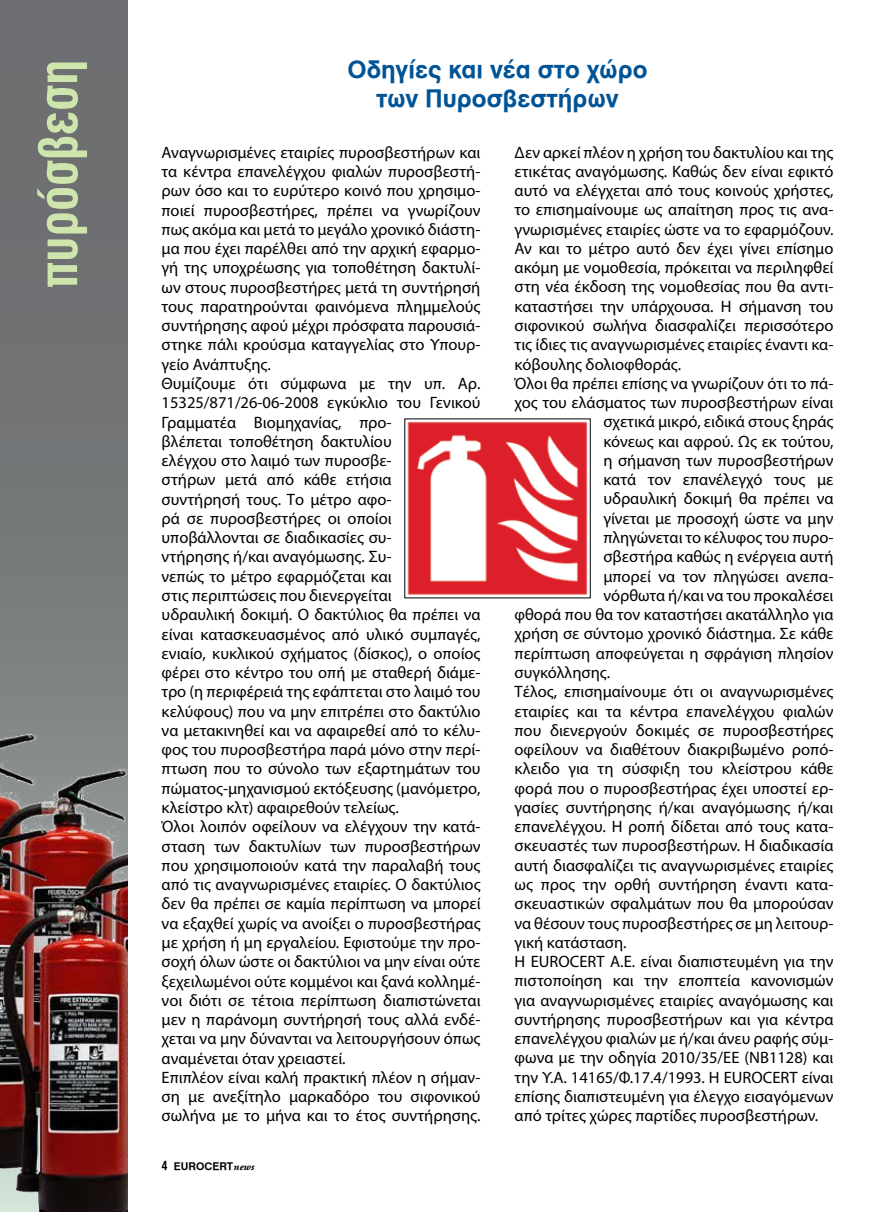
<style>
.page{position:relative;width:893px;height:1212px;background:#fff}
.page>*{position:absolute;margin:0;border:0;box-sizing:border-box;transform-origin:0 0}
.t1{font:54px "UB Helvetica Cond Bold";color:#cfe5ae}
.t2{font:24px/28.8px "UB Helvetica Bold";color:#005496;text-align:center}
.t3{font:16.5px/19.2px "Myriad Pro";color:#000}
.t4{font:10.5px "UB Helvetica Bold";color:#000}
.s1{font-family:"UB Helvetica Cond Bold";font-size:12.75px}
.s2{font-family:"Cf Garamond";font-weight:700;font-style:italic}
</style>
<div class="page">
<svg style="left:0;top:0;width:128px;height:728px;background:#727476"></svg>
<img style="left:0;top:728px;width:128px;height:484px">
<img style="left:407px;top:421px;width:181px;height:174px">
<h1 class="t1" style="left:28px;top:288px;width:230px;rotate:-90deg">πυρόσβεση</h1>
<h2 class="t2" style="left:348px;top:55px;width:301px">Οδηγίες και νέα στο χώρο των Πυροσβεστήρων</h2>
<p class="t3" style="left:162px;top:142px;width:320px">Αναγνωρισμένες εταιρίες πυροσβεστήρων και τα κέντρα επανελέγχου φιαλών πυροσβεστή&shy;ρων όσο και το ευρύτερο κοινό που χρησιμο&shy;ποιεί πυροσβεστήρες, πρέπει να γνωρίζουν πως ακόμα και μετά το μεγάλο χρονικό διάστη&shy;μα που έχει παρέλθει από την αρχική εφαρμο&shy;γή της υποχρέωσης για τοποθέτηση δακτυλί&shy;ων στους πυροσβεστήρες μετά τη συντήρησή τους παρατηρούνται φαινόμενα πλημμελούς συντήρησης αφού μέχρι πρόσφατα παρουσιά&shy;στηκε πάλι κρούσμα καταγγελίας στο Υπουρ&shy;γείο Ανάπτυξης.<br>Θυμίζουμε ότι σύμφωνα με την υπ. Αρ.<br>15325/871/26-06-2008 εγκύκλιο του Γενικού Γραμματέα Βιομηχανίας, προ-<br>βλέπεται τοποθέτηση δακτυλίου<br>ελέγχου στο λαιμό των πυροσβε-<br>στήρων μετά από κάθε ετήσια<br>συντήρησή τους. Το μέτρο αφο-<br>ρά σε πυροσβεστήρες οι οποίοι υποβάλλονται σε διαδικασίες συ-<br>ντήρησης ή/και αναγόμωσης. Συ-<br>νεπώς το μέτρο εφαρμόζεται και<br>στις περιπτώσεις που διενεργείται<br>υδραυλική δοκιμή. Ο δακτύλιος θα πρέπει να είναι κατασκευασμένος από υλικό συμπαγές, ενιαίο, κυκλικού σχήματος (δίσκος), ο οποίος φέρει στο κέντρο του οπή με σταθερή διάμε&shy;τρο (η περιφέρειά της εφάπτεται στο λαιμό του κελύφους) που να μην επιτρέπει στο δακτύλιο να μετακινηθεί και να αφαιρεθεί από το κέλυ&shy;φος του πυροσβεστήρα παρά μόνο στην περί&shy;πτωση που το σύνολο των εξαρτημάτων του πώματος-μηχανισμού εκτόξευσης (μανόμετρο, κλείστρο κλτ) αφαιρεθούν τελείως.<br>Όλοι λοιπόν οφείλουν να ελέγχουν την κατά&shy;σταση των δακτυλίων των πυροσβεστήρων που χρησιμοποιούν κατά την παραλαβή τους από τις αναγνωρισμένες εταιρίες. Ο δακτύλιος δεν θα πρέπει σε καμία περίπτωση να μπορεί να εξαχθεί χωρίς να ανοίξει ο πυροσβεστήρας με χρήση ή μη εργαλείου. Εφιστούμε την προ&shy;σοχή όλων ώστε οι δακτύλιοι να μην είναι ούτε ξεχειλωμένοι ούτε κομμένοι και ξανά κολλημέ&shy;νοι διότι σε τέτοια περίπτωση διαπιστώνεται μεν η παράνομη συντήρησή τους αλλά ενδέ&shy;χεται να μην δύνανται να λειτουργήσουν όπως αναμένεται όταν χρειαστεί.<br>Επιπλέον είναι καλή πρακτική πλέον η σήμαν&shy;ση με ανεξίτηλο μαρκαδόρο του σιφονικού σωλήνα με το μήνα και το έτος συντήρησης.</p>
<p class="t3" style="left:515px;top:142px;width:320px">Δεν αρκεί πλέον η χρήση του δακτυλίου και της</p>
<p class="t3" style="left:515px;top:161px;width:320px">ετικέτας αναγόμωσης. Καθώς δεν είναι εφικτό</p>
<p class="t3" style="left:515px;top:181px;width:320px">αυτό να ελέγχεται από τους κοινούς χρήστες,</p>
<p class="t3" style="left:515px;top:200px;width:320px">το επισημαίνουμε ως απαίτηση προς τις ανα-</p>
<p class="t3" style="left:515px;top:219px;width:320px">γνωρισμένες εταιρίες ώστε να το εφαρμόζουν.</p>
<p class="t3" style="left:515px;top:238px;width:320px">Αν και το μέτρο αυτό δεν έχει γίνει επίσημο</p>
<p class="t3" style="left:515px;top:258px;width:320px">ακόμη με νομοθεσία, πρόκειται να περιληφθεί</p>
<p class="t3" style="left:515px;top:277px;width:320px">στη νέα έκδοση της νομοθεσίας που θα αντι-</p>
<p class="t3" style="left:515px;top:296px;width:320px">καταστήσει την υπάρχουσα. Η σήμανση του</p>
<p class="t3" style="left:515px;top:316px;width:320px">σιφονικού σωλήνα διασφαλίζει περισσότερο</p>
<p class="t3" style="left:515px;top:335px;width:320px">τις ίδιες τις αναγνωρισμένες εταιρίες έναντι κα-</p>
<p class="t3" style="left:515px;top:354px;width:168px">κόβουλης δολιοφθοράς.</p>
<p class="t3" style="left:515px;top:373px;width:320px">Όλοι θα πρέπει επίσης να γνωρίζουν ότι το πά-</p>
<p class="t3" style="left:515px;top:393px;width:320px">χος του ελάσματος των πυροσβεστήρων είναι</p>
<p class="t3" style="left:603px;top:412px;width:232px">σχετικά μικρό, ειδικά στους ξηράς</p>
<p class="t3" style="left:603px;top:431px;width:232px">κόνεως και αφρού. Ως εκ τούτου,</p>
<p class="t3" style="left:603px;top:450px;width:232px">η σήμανση των πυροσβεστήρων</p>
<p class="t3" style="left:603px;top:470px;width:232px">κατά τον επανέλεγχό τους με</p>
<p class="t3" style="left:603px;top:489px;width:232px">υδραυλική δοκιμή θα πρέπει να</p>
<p class="t3" style="left:603px;top:508px;width:232px">γίνεται με προσοχή ώστε να μην</p>
<p class="t3" style="left:603px;top:528px;width:232px">πληγώνεται το κέλυφος του πυρο-</p>
<p class="t3" style="left:603px;top:547px;width:232px">σβεστήρα καθώς η ενέργεια αυτή</p>
<p class="t3" style="left:603px;top:566px;width:232px">μπορεί να τον πληγώσει ανεπα-</p>
<p class="t3" style="left:603px;top:585px;width:232px">νόρθωτα ή/και να του προκαλέσει</p>
<p class="t3" style="left:515px;top:605px;width:320px">φθορά που θα τον καταστήσει ακατάλληλο για</p>
<p class="t3" style="left:515px;top:624px;width:320px">χρήση σε σύντομο χρονικό διάστημα. Σε κάθε</p>
<p class="t3" style="left:515px;top:643px;width:320px">περίπτωση αποφεύγεται η σφράγιση πλησίον</p>
<p class="t3" style="left:515px;top:662px;width:97px">συγκόλλησης.</p>
<p class="t3" style="left:515px;top:682px;width:320px">Τέλος, επισημαίνουμε ότι οι αναγνωρισμένες</p>
<p class="t3" style="left:515px;top:701px;width:320px">εταιρίες και τα κέντρα επανελέγχου φιαλών</p>
<p class="t3" style="left:515px;top:720px;width:320px">που διενεργούν δοκιμές σε πυροσβεστήρες</p>
<p class="t3" style="left:515px;top:740px;width:320px">οφείλουν να διαθέτουν διακριβωμένο ροπό-</p>
<p class="t3" style="left:515px;top:759px;width:320px">κλειδο για τη σύσφιξη του κλείστρου κάθε</p>
<p class="t3" style="left:515px;top:778px;width:320px">φορά που ο πυροσβεστήρας έχει υποστεί ερ-</p>
<p class="t3" style="left:515px;top:797px;width:320px">γασίες συντήρησης ή/και αναγόμωσης ή/και</p>
<p class="t3" style="left:515px;top:817px;width:320px">επανελέγχου. Η ροπή δίδεται από τους κατα-</p>
<p class="t3" style="left:515px;top:836px;width:320px">σκευαστές των πυροσβεστήρων. Η διαδικασία</p>
<p class="t3" style="left:515px;top:855px;width:320px">αυτή διασφαλίζει τις αναγνωρισμένες εταιρίες</p>
<p class="t3" style="left:515px;top:874px;width:320px">ως προς την ορθή συντήρηση έναντι κατα-</p>
<p class="t3" style="left:515px;top:894px;width:320px">σκευαστικών σφαλμάτων που θα μπορούσαν</p>
<p class="t3" style="left:515px;top:913px;width:320px">να θέσουν τους πυροσβεστήρες σε μη λειτουρ-</p>
<p class="t3" style="left:515px;top:932px;width:114px">γική κατάσταση.</p>
<p class="t3" style="left:515px;top:952px;width:320px">Η EUROCERT A.E. είναι διαπιστευμένη για την</p>
<p class="t3" style="left:515px;top:971px;width:320px">πιστοποίηση και την εποπτεία κανονισμών</p>
<p class="t3" style="left:515px;top:990px;width:320px">για αναγνωρισμένες εταιρίες αναγόμωσης και</p>
<p class="t3" style="left:515px;top:1009px;width:320px">συντήρησης πυροσβεστήρων και για κέντρα</p>
<p class="t3" style="left:515px;top:1029px;width:320px">επανελέγχου φιαλών με ή/και άνευ ραφής σύμ-</p>
<p class="t3" style="left:515px;top:1048px;width:320px">φωνα με την οδηγία 2010/35/ΕΕ (ΝΒ1128) και</p>
<p class="t3" style="left:515px;top:1067px;width:320px">την Υ.A. 14165/Φ.17.4/1993. Η EUROCERT είναι</p>
<p class="t3" style="left:515px;top:1086px;width:320px">επίσης διαπιστευμένη για έλεγχο εισαγόμενων</p>
<p class="t3" style="left:515px;top:1106px;width:305px">από τρίτες χώρες παρτίδες πυροσβεστήρων.</p>
<p class="t4" style="left:162px;top:1160px;width:94px"><span class="s1">4</span> EUROCERT<span class="s2">news</span></p>
</div>
